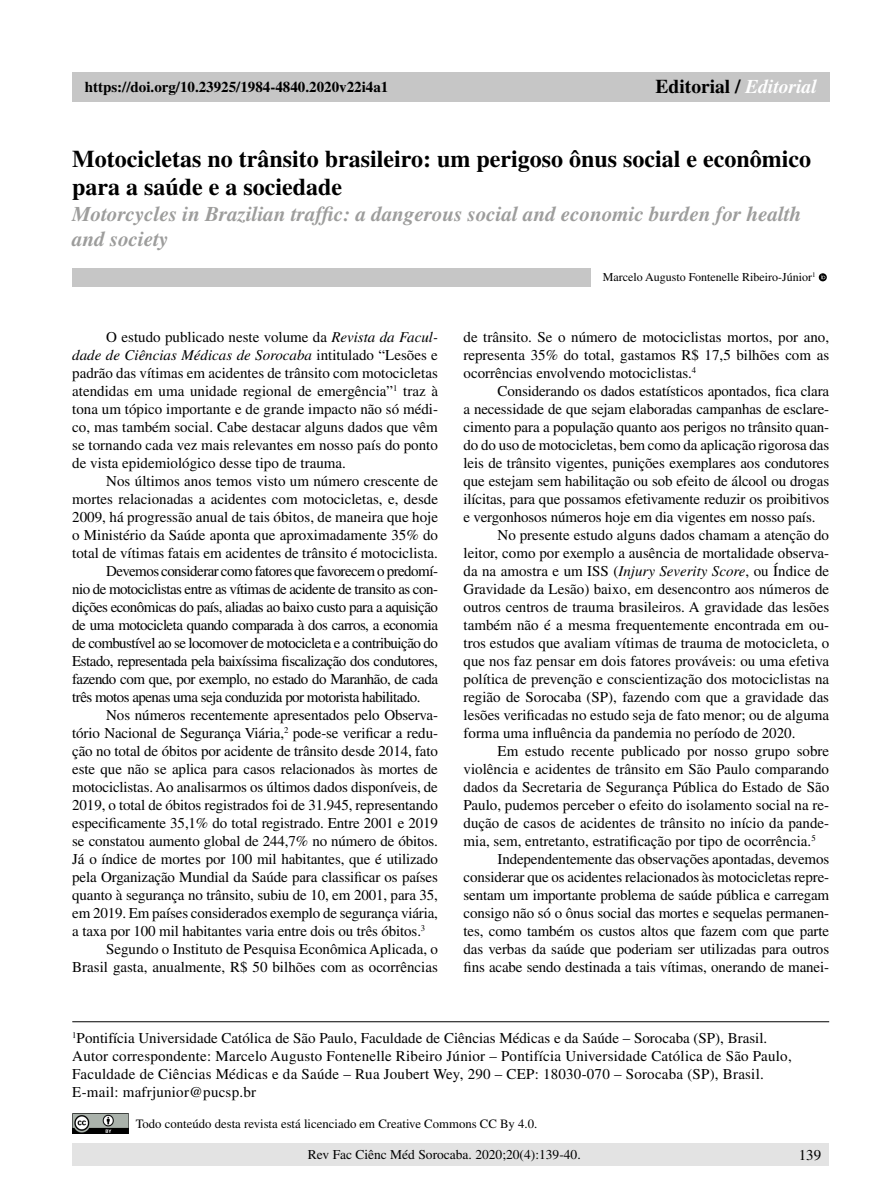
<style>
.page{position:relative;width:893px;height:1191px;background:#fff}
.page>*{position:absolute;margin:0;border:0;box-sizing:border-box;transform-origin:0 0}
.t1{font:700 24px/28.8px "Times LT Std";color:#000}
.t2{font:italic 700 21px/25.2px "Times LT Std";color:#9d9d9c}
.t3{font:700 19.5px "Times LT Std";color:#000}
.t4{font:15px/18px "Times LT Std";letter-spacing:-.01em;color:#000;text-align:justify}
.t5{font:15px "Times LT Std";letter-spacing:-.035em;color:#000}
.t6{font:15px/18px "Times LT Std";letter-spacing:.015em;color:#000}
.t7{font:700 15px "Times LT Std";color:#000}
.t8{font:13.5px "Times LT Std";color:#000}
.t9{font:12.75px "Times LT Std";color:#000}
.t10{font:12px "Times LT Std";color:#000}
.s1{font-style:italic;color:#fff}
.s2{font-style:italic}
</style>
<div class="page">
<div style="left:72px;top:1143px;width:757px;height:23px;background:#e3e3e3"></div>
<img style="left:72px;top:1113px;width:57px;height:20px">
<div style="left:72px;top:72px;width:757px;height:30px;background:#c6c6c6"></div>
<div style="left:72px;top:268px;width:519px;height:18px;background:#c6c6c6"></div>
<svg style="left:819px;top:273px;width:8px;height:8px"></svg>
<svg style="left:821px;top:275px;width:4px;height:4px"></svg>
<hr style="left:72px;top:1021px;width:757px;height:1px;background:#000">
<p class="t7" style="left:85px;top:78px;width:305px">https://doi.org/10.23925/1984-4840.2020v22i4a1</p>
<h3 class="t3" style="left:656px;top:75px;width:163px">Editorial / <span class="s1">Editorial</span></h3>
<h1 class="t1" style="left:72px;top:144px;width:740px">Motocicletas no trânsito brasileiro: um perigoso ônus social e econômico para a saúde e a sociedade</h1>
<h2 class="t2" style="left:72px;top:201px;width:731px">Motorcycles in Brazilian traffic: a dangerous social and economic burden for health and society</h2>
<p class="t10" style="left:603px;top:270px;width:214px">Marcelo Augusto Fontenelle Ribeiro-Júnior<sup>1</sup></p>
<p class="t4" style="left:72px;top:328px;width:367px;text-indent:34px">O estudo publicado neste volume da <span class="s2">Revista da Facul&shy;dade de Ciências Médicas de Sorocaba</span> intitulado “Lesões e padrão das vítimas em acidentes de trânsito com motocicletas atendidas em uma unidade regional de emergência”<sup>1</sup> traz à tona um tópico importante e de grande impacto não só médi&shy;co, mas também social. Cabe destacar alguns dados que vêm se tornando cada vez mais relevantes em nosso país do ponto de vista epidemiológico desse tipo de trauma.</p>
<p class="t4" style="left:106px;top:472px;width:333px">Nos últimos anos temos visto um número crescente de</p>
<p class="t4" style="left:72px;top:490px;width:367px">mortes relacionadas a acidentes com motocicletas, e, desde</p>
<p class="t4" style="left:72px;top:508px;width:367px">2009, há progressão anual de tais óbitos, de maneira que hoje</p>
<p class="t4" style="left:72px;top:526px;width:367px">o Ministério da Saúde aponta que aproximadamente 35% do</p>
<p class="t4" style="left:72px;top:544px;width:367px">total de vítimas fatais em acidentes de trânsito é motociclista.</p>
<p class="t5" style="left:106px;top:563px;width:333px">Devemos considerar como fatores que favorecem o predomí-</p>
<p class="t5" style="left:72px;top:581px;width:367px">nio de motociclistas entre as vítimas de acidente de transito as con-</p>
<p class="t5" style="left:72px;top:599px;width:367px">dições econômicas do país, aliadas ao baixo custo para a aquisição</p>
<p class="t5" style="left:72px;top:617px;width:367px">de uma motocicleta quando comparada à dos carros, a economia</p>
<p class="t5" style="left:72px;top:635px;width:367px">de combustível ao se locomover de motocicleta e a contribuição do</p>
<p class="t5" style="left:72px;top:653px;width:367px">Estado, representada pela baixíssima fiscalização dos condutores,</p>
<p class="t5" style="left:72px;top:671px;width:367px">fazendo com que, por exemplo, no estado do Maranhão, de cada</p>
<p class="t5" style="left:72px;top:689px;width:350px">três motos apenas uma seja conduzida por motorista habilitado.</p>
<p class="t4" style="left:106px;top:706px;width:333px">Nos números recentemente apresentados pelo Observa-</p>
<p class="t4" style="left:72px;top:724px;width:367px">tório Nacional de Segurança Viária,<sup>2</sup> pode-se verificar a redu-</p>
<p class="t4" style="left:72px;top:742px;width:367px">ção no total de óbitos por acidente de trânsito desde 2014, fato</p>
<p class="t4" style="left:72px;top:760px;width:367px">este que não se aplica para casos relacionados às mortes de</p>
<p class="t4" style="left:72px;top:778px;width:367px">motociclistas. Ao analisarmos os últimos dados disponíveis, de</p>
<p class="t4" style="left:72px;top:796px;width:367px">2019, o total de óbitos registrados foi de 31.945, representando</p>
<p class="t4" style="left:72px;top:814px;width:367px">especificamente 35,1% do total registrado. Entre 2001 e 2019</p>
<p class="t4" style="left:72px;top:832px;width:367px">se constatou aumento global de 244,7% no número de óbitos.</p>
<p class="t4" style="left:72px;top:850px;width:367px">Já o índice de mortes por 100 mil habitantes, que é utilizado</p>
<p class="t4" style="left:72px;top:868px;width:367px">pela Organização Mundial da Saúde para classificar os países</p>
<p class="t4" style="left:72px;top:886px;width:367px">quanto à segurança no trânsito, subiu de 10, em 2001, para 35,</p>
<p class="t4" style="left:72px;top:904px;width:367px">em 2019. Em países considerados exemplo de segurança viária,</p>
<p class="t4" style="left:72px;top:922px;width:354px">a taxa por 100 mil habitantes varia entre dois ou três óbitos.<sup>3</sup></p>
<p class="t4" style="left:106px;top:940px;width:333px">Segundo o Instituto de Pesquisa Econômica Aplicada, o</p>
<p class="t4" style="left:72px;top:958px;width:367px">Brasil gasta, anualmente, R$ 50 bilhões com as ocorrências</p>
<p class="t4" style="left:463px;top:328px;width:367px">de trânsito. Se o número de motociclistas mortos, por ano, representa 35% do total, gastamos R$ 17,5 bilhões com as ocorrências envolvendo motociclistas.<sup>4</sup></p>
<p class="t4" style="left:497px;top:382px;width:333px">Considerando os dados estatísticos apontados, fica clara</p>
<p class="t4" style="left:463px;top:400px;width:367px">a necessidade de que sejam elaboradas campanhas de esclare-</p>
<p class="t4" style="left:463px;top:418px;width:367px">cimento para a população quanto aos perigos no trânsito quan-</p>
<p class="t4" style="left:463px;top:436px;width:367px">do do uso de motocicletas, bem como da aplicação rigorosa das</p>
<p class="t4" style="left:463px;top:454px;width:367px">leis de trânsito vigentes, punições exemplares aos condutores</p>
<p class="t4" style="left:463px;top:472px;width:367px">que estejam sem habilitação ou sob efeito de álcool ou drogas</p>
<p class="t4" style="left:463px;top:490px;width:367px">ilícitas, para que possamos efetivamente reduzir os proibitivos</p>
<p class="t4" style="left:463px;top:508px;width:353px">e vergonhosos números hoje em dia vigentes em nosso país.</p>
<p class="t4" style="left:497px;top:526px;width:333px">No presente estudo alguns dados chamam a atenção do</p>
<p class="t4" style="left:463px;top:544px;width:367px">leitor, como por exemplo a ausência de mortalidade observa-</p>
<p class="t4" style="left:463px;top:562px;width:367px">da na amostra e um ISS (<span class="s2">Injury Severity Score</span>, ou Índice de</p>
<p class="t4" style="left:463px;top:580px;width:367px">Gravidade da Lesão) baixo, em desencontro aos números de</p>
<p class="t4" style="left:463px;top:598px;width:367px">outros centros de trauma brasileiros. A gravidade das lesões</p>
<p class="t4" style="left:463px;top:616px;width:367px">também não é a mesma frequentemente encontrada em ou-</p>
<p class="t4" style="left:463px;top:634px;width:367px">tros estudos que avaliam vítimas de trauma de motocicleta, o</p>
<p class="t4" style="left:463px;top:652px;width:367px">que nos faz pensar em dois fatores prováveis: ou uma efetiva</p>
<p class="t4" style="left:463px;top:670px;width:367px">política de prevenção e conscientização dos motociclistas na</p>
<p class="t4" style="left:463px;top:688px;width:367px">região de Sorocaba (SP), fazendo com que a gravidade das</p>
<p class="t4" style="left:463px;top:706px;width:367px">lesões verificadas no estudo seja de fato menor; ou de alguma</p>
<p class="t4" style="left:463px;top:724px;width:334px">forma uma influência da pandemia no período de 2020.</p>
<p class="t4" style="left:497px;top:742px;width:333px">Em estudo recente publicado por nosso grupo sobre</p>
<p class="t4" style="left:463px;top:760px;width:367px">violência e acidentes de trânsito em São Paulo comparando</p>
<p class="t4" style="left:463px;top:778px;width:367px">dados da Secretaria de Segurança Pública do Estado de São</p>
<p class="t4" style="left:463px;top:796px;width:367px">Paulo, pudemos perceber o efeito do isolamento social na re-</p>
<p class="t4" style="left:463px;top:814px;width:367px">dução de casos de acidentes de trânsito no início da pande-</p>
<p class="t4" style="left:463px;top:832px;width:354px">mia, sem, entretanto, estratificação por tipo de ocorrência.<sup>5</sup></p>
<p class="t4" style="left:497px;top:850px;width:333px">Independentemente das observações apontadas, devemos</p>
<p class="t4" style="left:463px;top:868px;width:367px">considerar que os acidentes relacionados às motocicletas repre-</p>
<p class="t4" style="left:463px;top:886px;width:367px">sentam um importante problema de saúde pública e carregam</p>
<p class="t4" style="left:463px;top:904px;width:367px">consigo não só o ônus social das mortes e sequelas permanen-</p>
<p class="t4" style="left:463px;top:922px;width:367px">tes, como também os custos altos que fazem com que parte</p>
<p class="t4" style="left:463px;top:940px;width:367px">das verbas da saúde que poderiam ser utilizadas para outros</p>
<p class="t4" style="left:463px;top:958px;width:367px">fins acabe sendo destinada a tais vítimas, onerando de manei-</p>
<p class="t6" style="left:72px;top:1029px;width:721px"><sup>1</sup>Pontifícia Universidade Católica de São Paulo, Faculdade de Ciências Médicas e da Saúde – Sorocaba (SP), Brasil.<br>Autor correspondente: Marcelo Augusto Fontenelle Ribeiro Júnior – Pontifícia Universidade Católica de São Paulo, Faculdade de Ciências Médicas e da Saúde – Rua Joubert Wey, 290 – CEP: 18030-070 – Sorocaba (SP), Brasil.<br>E-mail: mafrjunior@pucsp.br</p>
<p class="t9" style="left:136px;top:1117px;width:403px">Todo conteúdo desta revista está licenciado em Creative Commons CC By 4.0.</p>
<p class="t8" style="left:308px;top:1147px;width:274px">Rev Fac Ciênc Méd Sorocaba. 2020;20(4):139-40.</p>
<p class="t4" style="left:799px;top:1145px;width:24px">139</p>
</div>
